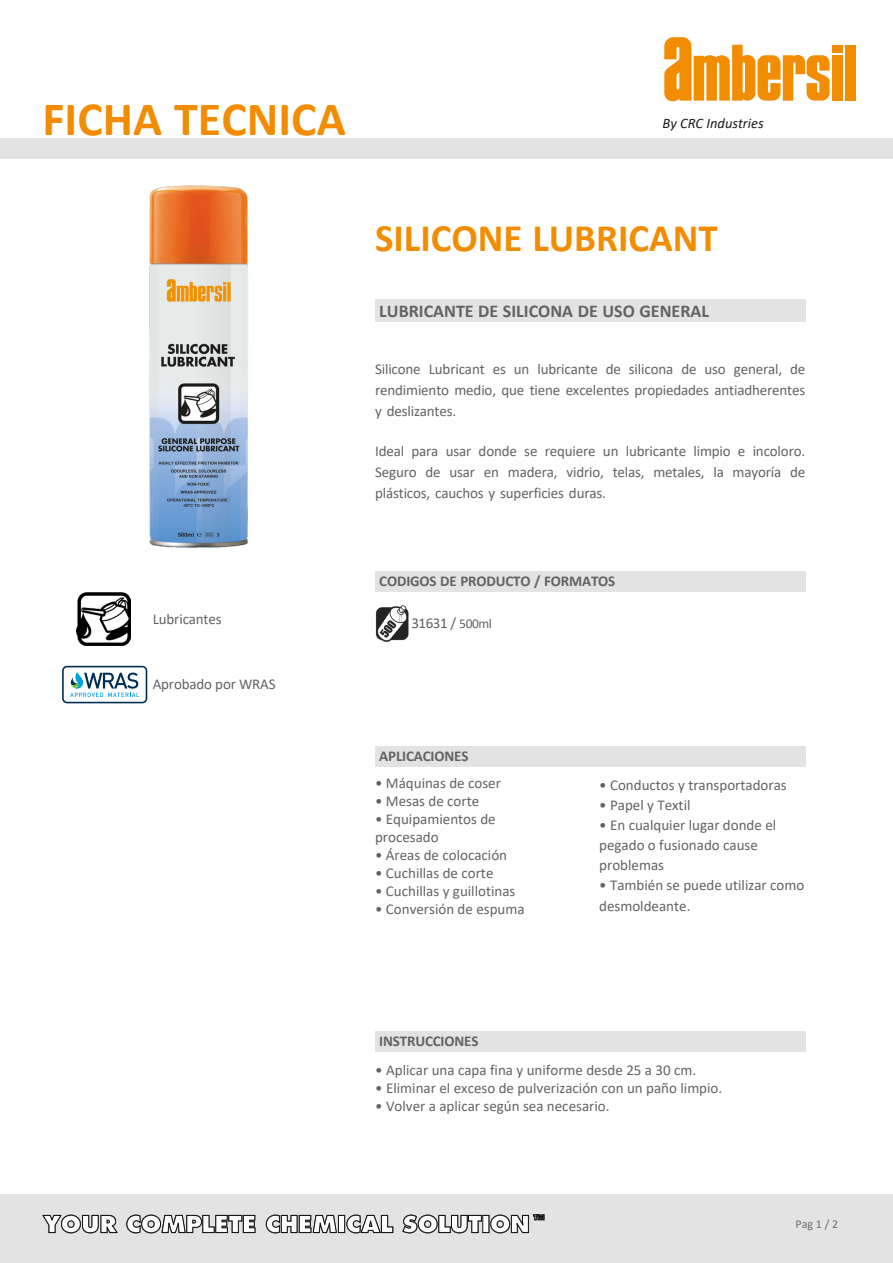
<style>
.page{position:relative;width:893px;height:1263px;background:#fff}
.page>*{position:absolute;margin:0;border:0;box-sizing:border-box;transform-origin:0 0}
.t1{font:700 48px "Calibri";color:#f28c00}
.t2{font:700 39px "Calibri";color:#f28c00}
.t3{font:700 18px "Calibri";color:#646363}
.t4{font:15px/21px "Calibri";color:#646363}
.t5{font:700 15px "Calibri";letter-spacing:-.01em;color:#646363}
.t6{font:italic 14.55px "Calibri";color:#1c1d1b}
.t7{font:12px "Calibri";color:#706f6f}
.s1{font-size:13.5px}
</style>
<div class="page">
<div style="left:375px;top:299px;width:430px;height:23px;background:#e3e3e3"></div>
<div style="left:375px;top:746px;width:430px;height:21px;background:#e3e3e3"></div>
<img style="left:149px;top:185px;width:99px;height:363px">
<div style="left:0;top:1195px;width:893px;height:68px;background:#e3e3e3"></div>
<svg style="left:42px;top:1214px;width:76px;height:19px"></svg>
<svg style="left:126px;top:1214px;width:419px;height:19px"></svg>
<div style="left:375px;top:1031px;width:430px;height:20px;background:#e3e3e3"></div>
<div style="left:375px;top:571px;width:430px;height:20px;background:#e3e3e3"></div>
<img style="left:77px;top:592px;width:54px;height:53px">
<img style="left:375px;top:605px;width:34px;height:38px">
<div style="left:0;top:138px;width:893px;height:21px;background:#e3e3e3"></div>
<svg style="left:70px;top:672px;width:69px;height:25px"></svg>
<div style="left:62px;top:666px;width:85px;height:37px;border:2px solid #002e52;border-radius:4px"></div>
<div style="left:845px;top:45px;width:10px;height:56px;background:#f28c00"></div>
<div style="left:832px;top:45px;width:10px;height:7px;background:#f28c00"></div>
<div style="left:832px;top:55px;width:10px;height:46px;background:#f28c00"></div>
<svg style="left:664px;top:37px;width:166px;height:64px"></svg>
<h1 class="t1" style="left:43px;top:85px;width:305px">FICHA TECNICA</h1>
<p class="t6" style="left:663px;top:114px;width:103px">By CRC Industries</p>
<p class="t4" style="left:153px;top:608px;width:70px">Lubricantes</p>
<p class="t4" style="left:153px;top:673px;width:125px">Aprobado por WRAS</p>
<h2 class="t2" style="left:375px;top:210px;width:344px">SILICONE LUBRICANT</h2>
<p class="t3" style="left:379px;top:298px;width:331px">LUBRICANTE DE SILICONA DE USO GENERAL</p>
<p class="t4" style="left:375px;top:358px;width:432px;text-align:justify">Silicone Lubricant es un lubricante de silicona de uso general, de rendimiento medio, que tiene excelentes propiedades antiadherentes y deslizantes.</p>
<p class="t4" style="left:375px;top:440px;width:432px;text-align:justify">Ideal para usar donde se requiere un lubricante limpio e incoloro.<br>Seguro de usar en madera, vidrio, telas, metales, la mayoría de plásticos, cauchos y superficies duras.</p>
<p class="t5" style="left:379px;top:570px;width:238px">CODIGOS DE PRODUCTO / FORMATOS</p>
<p class="t4" style="left:411px;top:612px;width:82px">31631 / <span class="s1">500ml</span></p>
<p class="t5" style="left:379px;top:746px;width:91px">APLICACIONES</p>
<p class="t4" style="left:375px;top:772px;width:127px">• Máquinas de coser</p>
<p class="t4" style="left:375px;top:790px;width:106px">• Mesas de corte</p>
<p class="t4" style="left:375px;top:809px;width:122px;line-height:18px">• Equipamientos de procesado</p>
<p class="t4" style="left:375px;top:844px;width:134px">• Áreas de colocación</p>
<p class="t4" style="left:375px;top:862px;width:120px">• Cuchillas de corte</p>
<p class="t4" style="left:375px;top:880px;width:142px">• Cuchillas y guillotinas</p>
<p class="t4" style="left:375px;top:898px;width:151px">• Conversión de espuma</p>
<p class="t4" style="left:599px;top:774px;width:189px">• Conductos y transportadoras</p>
<p class="t4" style="left:599px;top:794px;width:93px">• Papel y Textil</p>
<p class="t4" style="left:599px;top:815px;width:179px;line-height:20.1px">• En cualquier lugar donde el pegado o fusionado cause problemas</p>
<p class="t4" style="left:599px;top:875px;width:207px;line-height:20.1px">• También se puede utilizar como desmoldeante.</p>
<p class="t5" style="left:379px;top:1030px;width:101px">INSTRUCCIONES</p>
<p class="t4" style="left:375px;top:1059px;width:322px">• Aplicar una capa fina y uniforme desde 25 a 30 cm.</p>
<p class="t4" style="left:375px;top:1077px;width:349px">• Eliminar el exceso de pulverización con un paño limpio.</p>
<p class="t4" style="left:375px;top:1095px;width:236px">• Volver a aplicar según sea necesario.</p>
<p class="t7" style="left:795px;top:1215px;width:44px">Pag 1 / 2</p>
</div>
